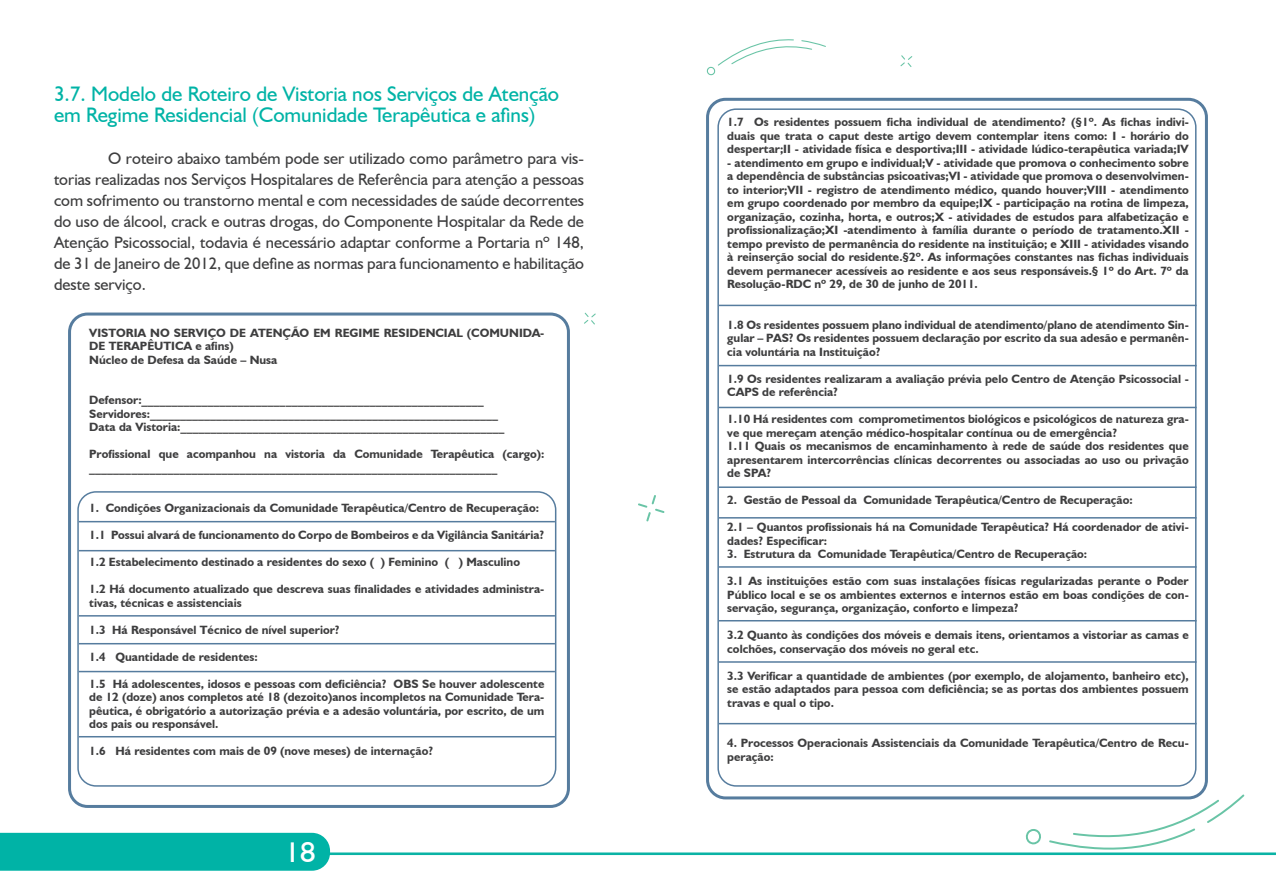
<style>
.page{position:relative;width:1276px;height:893px;background:#fff}
.page>*{position:absolute;margin:0;border:0;box-sizing:border-box;transform-origin:0 0}
.t1{font:28.5px "Humanist 521 BT";color:#fff;scale:1.07 1}
.copor_de_texto{font:21px/21px "Humanist 521 BT";color:#00b3a6}
.copor_de_texto-2{font:16.5px/21px "Humanist 521 BT";color:#3e3e3f;text-align:justify}
.copor_de_texto-3{font:700 12px/13.5px "Humanist 521 BT";color:#3e3e3f}
</style>
<div class="page">
<div style="left:68px;top:313px;width:502px;height:495px;border:3px solid #567c9e;border-radius:18px"></div>
<div style="left:77px;top:491px;width:479px;height:296px;border:2px solid #567c9e;border-radius:18px"></div>
<div style="left:706px;top:98px;width:502px;height:701px;border:3px solid #567c9e;border-radius:18px"></div>
<div style="left:717px;top:108px;width:479px;height:679px;border:2px solid #567c9e;border-radius:18px"></div>
<hr style="left:79px;top:521px;width:476px;height:1px;background:#567c9e">
<hr style="left:79px;top:550px;width:476px;height:1px;background:#567c9e">
<hr style="left:79px;top:615px;width:476px;height:2px;background:#567c9e">
<hr style="left:79px;top:643px;width:476px;height:1px;background:#567c9e">
<hr style="left:79px;top:671px;width:476px;height:1px;background:#567c9e">
<hr style="left:79px;top:736px;width:476px;height:1px;background:#567c9e">
<hr style="left:719px;top:305px;width:477px;height:1px;background:#567c9e">
<hr style="left:719px;top:365px;width:477px;height:1px;background:#567c9e">
<hr style="left:719px;top:407px;width:477px;height:1px;background:#567c9e">
<hr style="left:719px;top:486px;width:477px;height:2px;background:#567c9e">
<hr style="left:719px;top:517px;width:477px;height:2px;background:#567c9e">
<hr style="left:719px;top:566px;width:477px;height:2px;background:#567c9e">
<hr style="left:719px;top:620px;width:477px;height:1px;background:#567c9e">
<hr style="left:719px;top:661px;width:477px;height:2px;background:#567c9e">
<hr style="left:719px;top:723px;width:477px;height:1px;background:#567c9e">
<svg style="left:900px;top:55px;width:12px;height:12px"></svg>
<svg style="left:584px;top:313px;width:12px;height:12px"></svg>
<svg style="left:706px;top:39px;width:120px;height:36px"></svg>
<svg style="left:638px;top:495px;width:26px;height:26px"></svg>
<svg style="left:0;top:794px;width:1276px;height:77px"></svg>
<p class="copor_de_texto" style="left:54px;top:83px;width:506px">3.7. Modelo de Roteiro de Vistoria nos Serviços de Atenção em Regime Residencial (Comunidade Terapêutica e afins)</p>
<p class="copor_de_texto-2" style="left:54px;top:148px;width:531px;text-indent:54px">O roteiro abaixo também pode ser utilizado como parâmetro para vis&shy;torias realizadas nos Serviços Hospitalares de Referência para atenção a pessoas com sofrimento ou transtorno mental e com necessidades de saúde decorrentes do uso de álcool, crack e outras drogas, do Componente Hospitalar da Rede de Atenção Psicossocial, todavia é necessário adaptar conforme a Portaria nº 148, de 31 de Janeiro de 2012, que define as normas para funcionamento e habilitação deste serviço.</p>
<p class="copor_de_texto-3" style="left:89px;top:325px;width:456px">VISTORIA NO SERVIÇO DE ATENÇÃO EM REGIME RESIDENCIAL (COMUNIDA-<br>DE TERAPÊUTICA e afins)</p>
<p class="copor_de_texto-3" style="left:89px;top:352px;width:190px">Núcleo de Defesa da Saúde – Nusa</p>
<p class="copor_de_texto-3" style="left:89px;top:393px;width:396px">Defensor:_________________________________________________________</p>
<p class="copor_de_texto-3" style="left:89px;top:406px;width:410px">Servidores:__________________________________________________________</p>
<p class="copor_de_texto-3" style="left:89px;top:420px;width:417px">Data da Vistoria:______________________________________________________</p>
<p class="copor_de_texto-3" style="left:89px;top:447px;width:456px">Profissional que acompanhou na vistoria da Comunidade Terapêutica (cargo): ____________________________________________________________________</p>
<p class="copor_de_texto-3" style="left:89px;top:501px;width:451px">1. Condições Organizacionais da Comunidade Terapêutica/Centro de Recuperação:</p>
<p class="copor_de_texto-3" style="left:89px;top:528px;width:456px">1.1 Possui alvará de funcionamento do Corpo de Bombeiros e da Vigilância Sanitária?</p>
<p class="copor_de_texto-3" style="left:89px;top:555px;width:432px">1.2 Estabelecimento destinado a residentes do sexo ( ) Feminino ( ) Masculino</p>
<p class="copor_de_texto-3" style="left:89px;top:582px;width:456px">1.2 Há documento atualizado que descreva suas finalidades e atividades administra&shy;tivas, técnicas e assistenciais</p>
<p class="copor_de_texto-3" style="left:89px;top:622px;width:252px">1.3 Há Responsável Técnico de nível superior?</p>
<p class="copor_de_texto-3" style="left:89px;top:649px;width:170px">1.4 Quantidade de residentes:</p>
<p class="copor_de_texto-3" style="left:89px;top:676px;width:456px;text-align:justify">1.5 Há adolescentes, idosos e pessoas com deficiência? OBS Se houver adolescente de 12 (doze) anos completos até 18 (dezoito)anos incompletos na Comunidade Tera&shy;pêutica, é obrigatório a autorização prévia e a adesão voluntária, por escrito, de um dos pais ou responsável.</p>
<p class="copor_de_texto-3" style="left:89px;top:744px;width:345px">1.6 Há residentes com mais de 09 (nove meses) de internação?</p>
<p class="t1" style="left:285px;top:835px;width:30px">18</p>
<p class="copor_de_texto-3" style="left:727px;top:115px;width:463px;text-align:justify">1.7 Os residentes possuem ficha individual de atendimento? (§1º. As fichas indivi&shy;duais que trata o caput deste artigo devem contemplar itens como: I - horário do despertar;II - atividade física e desportiva;III - atividade lúdico-terapêutica variada;IV</p>
<p class="copor_de_texto-3" style="left:727px;top:155px;width:463px;text-align:justify">- atendimento em grupo e individual;V - atividade que promova o conhecimento sobre a dependência de substâncias psicoativas;VI - atividade que promova o desenvolvimen&shy;to interior;VII - registro de atendimento médico, quando houver;VIII - atendimento em grupo coordenado por membro da equipe;IX - participação na rotina de limpeza, organização, cozinha, horta, e outros;X - atividades de estudos para alfabetização e profissionalização;XI -atendimento à família durante o período de tratamento.XII - tempo previsto de permanência do residente na instituição; e XIII - atividades visando à reinserção social do residente.§2º. As informações constantes nas fichas individuais devem permanecer acessíveis ao residente e aos seus responsáveis.§ 1º do Art. 7º da Resolução-RDC nº 29, de 30 de junho de 2011.</p>
<p class="copor_de_texto-3" style="left:727px;top:317px;width:463px;text-align:justify">1.8 Os residentes possuem plano individual de atendimento/plano de atendimento Sin&shy;gular – PAS? Os residentes possuem declaração por escrito da sua adesão e permanên&shy;cia voluntária na Instituição?</p>
<p class="copor_de_texto-3" style="left:727px;top:371px;width:463px">1.9 Os residentes realizaram a avaliação prévia pelo Centro de Atenção Psicossocial -<br>CAPS de referência?</p>
<p class="copor_de_texto-3" style="left:727px;top:412px;width:463px">1.10 Há residentes com comprometimentos biológicos e psicológicos de natureza gra&shy;ve que mereçam atenção médico-hospitalar contínua ou de emergência?</p>
<p class="copor_de_texto-3" style="left:727px;top:439px;width:463px;text-align:justify">1.11 Quais os mecanismos de encaminhamento à rede de saúde dos residentes que apresentarem intercorrências clínicas decorrentes ou associadas ao uso ou privação de SPA?</p>
<p class="copor_de_texto-3" style="left:727px;top:493px;width:407px">2. Gestão de Pessoal da Comunidade Terapêutica/Centro de Recuperação:</p>
<p class="copor_de_texto-3" style="left:727px;top:520px;width:463px">2.1 – Quantos profissionais há na Comunidade Terapêutica? Há coordenador de ativi&shy;dades? Especificar:</p>
<p class="copor_de_texto-3" style="left:727px;top:547px;width:361px">3. Estrutura da Comunidade Terapêutica/Centro de Recuperação:</p>
<p class="copor_de_texto-3" style="left:727px;top:574px;width:463px;text-align:justify">3.1 As instituições estão com suas instalações físicas regularizadas perante o Poder Público local e se os ambientes externos e internos estão em boas condições de con&shy;servação, segurança, organização, conforto e limpeza?</p>
<p class="copor_de_texto-3" style="left:727px;top:628px;width:463px">3.2 Quanto às condições dos móveis e demais itens, orientamos a vistoriar as camas e colchões, conservação dos móveis no geral etc.</p>
<p class="copor_de_texto-3" style="left:727px;top:668px;width:463px;text-align:justify">3.3 Verificar a quantidade de ambientes (por exemplo, de alojamento, banheiro etc), se estão adaptados para pessoa com deficiência; se as portas dos ambientes possuem travas e qual o tipo.</p>
<p class="copor_de_texto-3" style="left:727px;top:736px;width:463px">4. Processos Operacionais Assistenciais da Comunidade Terapêutica/Centro de Recu&shy;peração:</p>
</div>
